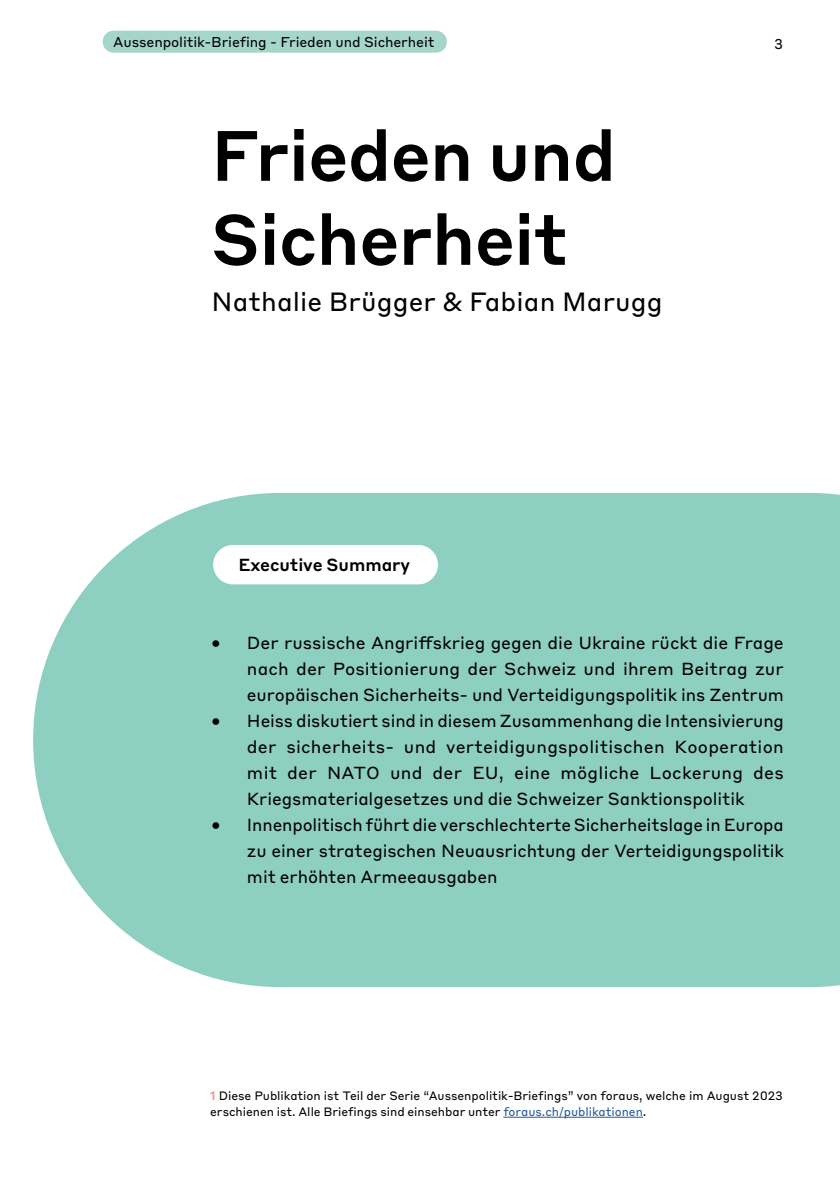
<style>
.page{position:relative;width:840px;height:1191px;background:#fff}
.page>*{position:absolute;margin:0;border:0;box-sizing:border-box;transform-origin:0 0}
.t1{font:500 70px/84px "Styrene B";letter-spacing:-.015em;color:#000}
.t2{font:26px "Styrene B";letter-spacing:.005em;color:#000}
.t3{font:17.2px/26px "Styrene B";letter-spacing:-.005em;color:#000;text-align:justify}
.t4{font:500 17.2px "Styrene B";letter-spacing:-.005em;color:#000}
.t5{font:14px "Styrene B";letter-spacing:-.01em;color:#000}
.t6{font:12px/16px "Styrene B";letter-spacing:-.005em;color:#000}
.s1{font-weight:500;color:#f28f8e}
.s2{color:#22599b}
</style>
<div class="page">
<div style="left:103px;top:31px;width:343px;height:22px;background:#a5d6c9;border-radius:11px"></div>
<hr style="left:503px;top:1116px;width:139px;height:1px;background:#22599b">
<svg style="left:33px;top:493px;width:806px;height:494px;background:#94d2c4"></svg>
<div style="left:213px;top:545px;width:224px;height:39px;background:#fff;border-radius:20px"></div>
<p class="t5" style="left:113px;top:30px;width:322px">Aussenpolitik-Briefing - Frieden und Sicherheit</p>
<p class="t5" style="left:773px;top:32px;width:10px">3</p>
<h1 class="t1" style="left:211px;top:108px;width:406px">Frieden und<br>Sicherheit</h1>
<h2 class="t2" style="left:211px;top:280px;width:452px">Nathalie Brügger &amp; Fabian Marugg</h2>
<p class="t4" style="left:238px;top:550px;width:173px">Executive Summary</p>
<p class="t3" style="left:247px;top:628px;width:538px;text-indent:-36px">• Der russische Angriffskrieg gegen die Ukraine rückt die Frage nach der Positionierung der Schweiz und ihrem Beitrag zur europäischen Sicherheits- und Verteidigungspolitik ins Zentrum</p>
<p class="t3" style="left:247px;top:706px;width:538px;text-indent:-36px">• Heiss diskutiert sind in diesem Zusammenhang die Intensivierung der sicherheits- und verteidigungspolitischen Kooperation mit der NATO und der EU, eine mögliche Lockerung des Kriegsmaterialgesetzes und die Schweizer Sanktionspolitik</p>
<p class="t3" style="left:247px;top:810px;width:538px;text-indent:-36px">• Innenpolitisch führt die verschlechterte Sicherheitslage in Europa zu einer strategischen Neuausrichtung der Verteidigungspolitik mit erhöhten Armeeausgaben</p>
<p class="t6" style="left:210px;top:1087px;width:574px"><span class="s1">1</span> Diese Publikation ist Teil der Serie “Aussenpolitik-Briefings” von foraus, welche im August 2023 erschienen ist. Alle Briefings sind einsehbar unter <span class="s2">foraus.ch/publikationen</span>.</p>
</div>
